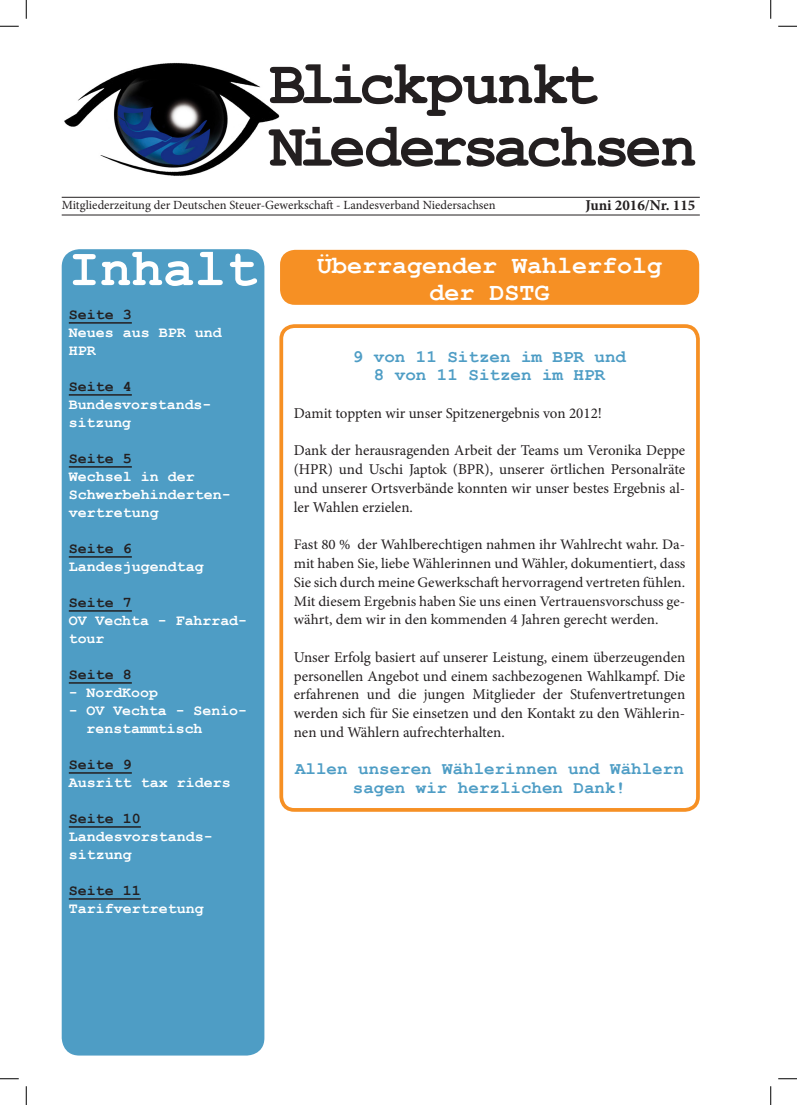
<style>
.page{position:relative;width:797px;height:1105px;background:#fff}
.page>*{position:absolute;margin:0;border:0;box-sizing:border-box;transform-origin:0 0}
.t1{font:700 61.25px/62.5px "Courier New";letter-spacing:-.08em;color:#231f20}
.t2{font:700 52.5px "Courier New";color:#fff}
.t3{font:700 25px/27.5px "Courier New";color:#fff;text-align:center}
.t4{font:700 17.5px/18.8px "Courier New";color:#4e9dc5;text-align:center}
.t5{font:15px/18.8px "Minion Pro";color:#231f20;text-align:justify}
.t6{font:700 15px/18px "Courier New";color:#fff}
.t7{font:700 15px "Courier New";color:#231f20}
.t8{font:700 15px "Minion Pro";color:#231f20}
.t9{font:14.5px/18.8px "Minion Pro";color:#231f20;text-align:justify}
.t10{font:12.5px "Minion Pro";color:#231f20}
</style>
<div class="page">
<div style="left:280px;top:250px;width:419px;height:55px;background:#f69024;border-radius:15px"></div>
<img style="left:64px;top:62px;width:216px;height:114px">
<hr style="left:62px;top:197px;width:637px;height:1px;background:#231f20">
<hr style="left:62px;top:215px;width:637px;height:1px;background:#231f20">
<div style="left:62px;top:249px;width:202px;height:806px;background:#4e9dc5;border-radius:18px"></div>
<hr style="left:69px;top:322px;width:63px;height:2px;background:#231f20">
<hr style="left:69px;top:394px;width:63px;height:2px;background:#231f20">
<hr style="left:69px;top:466px;width:63px;height:2px;background:#231f20">
<hr style="left:69px;top:556px;width:63px;height:2px;background:#231f20">
<hr style="left:69px;top:610px;width:63px;height:2px;background:#231f20">
<hr style="left:69px;top:682px;width:63px;height:2px;background:#231f20">
<hr style="left:69px;top:772px;width:63px;height:2px;background:#231f20">
<hr style="left:69px;top:826px;width:72px;height:2px;background:#231f20">
<hr style="left:69px;top:898px;width:72px;height:2px;background:#231f20">
<div style="left:279px;top:324px;width:420px;height:488px;border:4px solid #f69024;border-radius:13px"></div>
<svg style="left:0;top:25px;width:19px;height:2px"></svg>
<svg style="left:778px;top:25px;width:19px;height:2px"></svg>
<svg style="left:0;top:1078px;width:19px;height:1px"></svg>
<svg style="left:778px;top:1078px;width:19px;height:1px"></svg>
<svg style="left:25px;top:0;width:2px;height:19px"></svg>
<svg style="left:25px;top:1086px;width:2px;height:19px"></svg>
<svg style="left:770px;top:0;width:1px;height:19px"></svg>
<svg style="left:770px;top:1086px;width:1px;height:19px"></svg>
<p class="t1" style="left:269px;top:51px;width:429px">Blickpunkt<br>Niedersachsen</p>
<p class="t10" style="left:62px;top:197px;width:435px">Mitgliederzeitung der Deutschen Steuer-Gewerkschaft - Landesverband Niedersachsen</p>
<p class="t8" style="left:585px;top:194px;width:111px">Juni 2016/Nr. 115</p>
<p class="t2" style="left:68px;top:236px;width:190px">Inhalt</p>
<p class="t7" style="left:69px;top:305px;width:64px">Seite 3</p>
<p class="t6" style="left:69px;top:323px;width:155px">Neues aus BPR und<br>HPR</p>
<p class="t7" style="left:69px;top:377px;width:64px">Seite 4</p>
<p class="t6" style="left:69px;top:395px;width:144px">Bundesvorstands-</p>
<p class="t6" style="left:69px;top:413px;width:64px">sitzung</p>
<p class="t7" style="left:69px;top:449px;width:64px">Seite 5</p>
<p class="t6" style="left:69px;top:467px;width:164px">Wechsel in der<br>Schwerbehinderten&shy;vertretung</p>
<p class="t7" style="left:69px;top:539px;width:64px">Seite 6</p>
<p class="t6" style="left:69px;top:557px;width:136px">Landesjugendtag</p>
<p class="t7" style="left:69px;top:593px;width:64px">Seite 7</p>
<p class="t6" style="left:69px;top:611px;width:180px">OV Vechta - Fahrrad&shy;tour</p>
<p class="t7" style="left:69px;top:665px;width:64px">Seite 8</p>
<p class="t6" style="left:69px;top:683px;width:91px">- NordKoop</p>
<p class="t6" style="left:87px;top:701px;width:162px;text-indent:-18px">- OV Vechta - Senio&shy;renstammtisch</p>
<p class="t7" style="left:69px;top:755px;width:64px">Seite 9</p>
<p class="t6" style="left:69px;top:773px;width:164px">Ausritt tax riders</p>
<p class="t7" style="left:69px;top:809px;width:73px">Seite 10</p>
<p class="t6" style="left:69px;top:827px;width:146px">Landesvorstands-</p>
<p class="t6" style="left:69px;top:845px;width:64px">sitzung</p>
<p class="t7" style="left:69px;top:881px;width:73px">Seite 11</p>
<p class="t6" style="left:69px;top:899px;width:136px">Tarifvertretung</p>
<p class="t3" style="left:317px;top:251px;width:347px">Überragender Wahlerfolg der DSTG</p>
<p class="t4" style="left:353px;top:346px;width:275px">9 von 11 Sitzen im BPR und</p>
<p class="t4" style="left:374px;top:365px;width:233px">8 von 11 Sitzen im HPR</p>
<p class="t5" style="left:294px;top:404px;width:310px">Damit toppten wir unser Spitzenergebnis von 2012!</p>
<p class="t5" style="left:294px;top:441px;width:393px">Dank der herausragenden Arbeit der Teams um Veronika Deppe (HPR) und Uschi Japtok (BPR), unserer örtlichen Personalräte und unserer Ortsverbände konnten wir unser bestes Ergebnis al&shy;ler Wahlen erzielen.</p>
<p class="t9" style="left:294px;top:535px;width:393px">Fast 80 % der Wahlberechtigen nahmen ihr Wahlrecht wahr. Da&shy;mit haben Sie, liebe Wählerinnen und Wähler, dokumentiert, dass Sie sich durch meine Gewerkschaft hervorragend vertreten fühlen.<br>Mit diesem Ergebnis haben Sie uns einen Vertrauensvorschuss ge&shy;währt, dem wir in den kommenden 4 Jahren gerecht werden.</p>
<p class="t5" style="left:294px;top:648px;width:393px">Unser Erfolg basiert auf unserer Leistung, einem überzeugenden personellen Angebot und einem sachbezogenen Wahlkampf. Die erfahrenen und die jungen Mitglieder der Stufenvertretungen werden sich für Sie einsetzen und den Kontakt zu den Wählerin&shy;nen und Wählern aufrechterhalten.</p>
<p class="t4" style="left:295px;top:759px;width:390px">Allen unseren Wählerinnen und Wählern sagen wir herzlichen Dank!</p>
</div>
